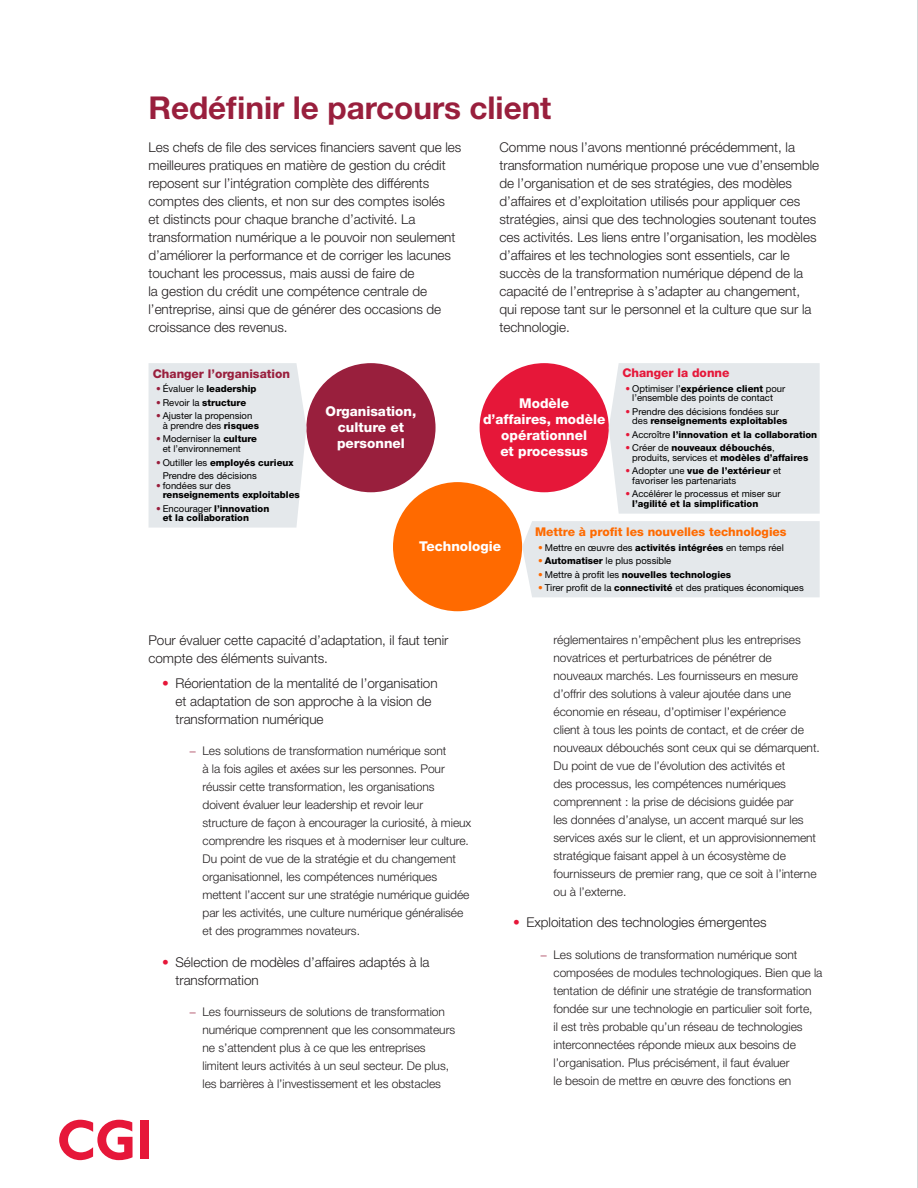
<style>
.page{position:relative;width:918px;height:1188px;background:#fff}
.page>*{position:absolute;margin:0;border:0;box-sizing:border-box;transform-origin:0 0}
.Section_Headers{font:700 31.5px "Helvetica Neue";letter-spacing:-.005em;color:#991f3d}
.Main_Copy{font:300 13.5px/18px "Helvetica Neue";letter-spacing:-.005em;color:#231f20}
.t1{font:800 13.5px/16.2px "Helvetica Neue";color:#fff;text-align:center}
.t2{font:300 12px/18px "Helvetica Neue";letter-spacing:-.005em;color:#231f20}
.t3{font:800 12px "Helvetica Neue";color:#ff6a00}
.t4{font:800 12px "Helvetica Neue";color:#991f3d}
.t5{font:800 12px "Helvetica Neue";color:#e61739}
.t6{font:9.45px/9.4px "Helvetica Neue";color:#000}
.t7{font:800 9.45px/9.4px "Helvetica Neue";color:#000}
.s1{font-weight:400;color:#991f3d}
.s2{font-weight:400}
.s3{color:#991f3d}
.s4{font-weight:800}
.s5{color:#e61739}
.s6{font-weight:400;color:#e61739}
.s7{color:#ff6a00}
.s8{font-weight:400;color:#ff6a00}
</style>
<div class="page">
<svg style="left:59px;top:1120px;width:74px;height:40px"></svg>
<div style="left:140px;top:1121px;width:8px;height:38px;background:#e61739"></div>
<div style="left:480px;top:363px;width:129px;height:129px;background:#e61739;border-radius:50%"></div>
<div style="left:393px;top:482px;width:129px;height:129px;background:#ff6a00;border-radius:50%"></div>
<div style="left:306px;top:363px;width:130px;height:129px;background:#991f3d;border-radius:50%"></div>
<div style="left:149px;top:363px;width:157px;height:165px;background:#e4e8eb"></div>
<div style="left:609px;top:363px;width:211px;height:151px;background:#e4e8eb"></div>
<div style="left:522px;top:521px;width:298px;height:76px;background:#e4e8eb"></div>
<hr style="left:917px;top:0;width:1px;height:1188px;background:#aaafb3">
<p class="Section_Headers" style="left:148px;top:88px;width:404px">Redéfinir le parcours client</p>
<p class="Main_Copy" style="left:148px;top:138px;width:314px">Les chefs de file des services financiers savent que les meilleures pratiques en matière de gestion du crédit reposent sur l’intégration complète des différents comptes des clients, et non sur des comptes isolés<br>et distincts pour chaque branche d’activité. La transformation numérique a le pouvoir non seulement d’améliorer la performance et de corriger les lacunes touchant les processus, mais aussi de faire de<br>la gestion du crédit une compétence centrale de l’entreprise, ainsi que de générer des occasions de croissance des revenus.</p>
<p class="Main_Copy" style="left:500px;top:138px;width:321px">Comme nous l’avons mentionné précédemment, la transformation numérique propose une vue d’ensemble de l’organisation et de ses stratégies, des modèles d’affaires et d’exploitation utilisés pour appliquer ces stratégies, ainsi que des technologies soutenant toutes ces activités. Les liens entre l’organisation, les modèles d’affaires et les technologies sont essentiels, car le succès de la transformation numérique dépend de la capacité de l’entreprise à s’adapter au changement, qui repose tant sur le personnel et la culture que sur la technologie.</p>
<p class="t4" style="left:153px;top:367px;width:139px">Changer l’organisation</p>
<p class="t7" style="left:156px;top:384px;width:102px"><span class="s1">•</span> <span class="s2">Évaluer le</span> leadership</p>
<p class="t7" style="left:156px;top:398px;width:92px"><span class="s1">•</span> <span class="s2">Revoir la</span> structure</p>
<p class="t6" style="left:163px;top:411px;width:98px;text-indent:-7px"><span class="s3">•</span> Ajuster la propension à prendre des <span class="s4">risques</span></p>
<p class="t6" style="left:163px;top:434px;width:96px;text-indent:-7px"><span class="s3">•</span> Moderniser la <span class="s4">culture </span>et l’environnement</p>
<p class="t6" style="left:163px;top:455px;width:132px;line-height:13.5px;text-indent:-7px"><span class="s3">•</span> Outiller les <span class="s4">employés curieux<br></span>Prendre des décisions</p>
<p class="t7" style="left:163px;top:480px;width:139px;text-indent:-7px"><span class="s1">•</span> <span class="s2">fondées sur des </span>renseignements exploitables</p>
<p class="t7" style="left:163px;top:503px;width:108px;text-indent:-7px"><span class="s1">•</span> <span class="s2">Encourager</span> l’innovation et la collaboration</p>
<p class="t5" style="left:622px;top:366px;width:109px">Changer la donne</p>
<p class="t6" style="left:626px;top:384px;width:161px;text-align:center"><span class="s5">•</span> Optimiser l’<span class="s4">expérience client</span> pour l’ensemble des points de contact</p>
<p class="t6" style="left:632px;top:407px;width:157px;text-indent:-7px"><span class="s5">•</span> Prendre des décisions fondées sur des <span class="s4">renseignements exploitables</span></p>
<p class="t7" style="left:626px;top:430px;width:193px"><span class="s6">•</span> <span class="s2">Accroître</span> l’innovation et la collaboration</p>
<p class="t7" style="left:632px;top:443px;width:178px;text-indent:-7px"><span class="s6">•</span> <span class="s2">Créer de</span> nouveaux débouchés<span class="s2">, produits, services et</span> modèles d’affaires</p>
<p class="t6" style="left:632px;top:466px;width:150px;text-indent:-7px"><span class="s5">•</span> Adopter une <span class="s4">vue de l’extérieur</span> et favoriser les partenariats</p>
<p class="t6" style="left:632px;top:489px;width:150px;text-indent:-7px"><span class="s5">•</span> Accélérer le processus et miser sur <span class="s4">l’agilité et la simplification</span></p>
<p class="t3" style="left:535px;top:525px;width:253px">Mettre à profit les nouvelles technologies</p>
<p class="t6" style="left:538px;top:542px;width:247px"><span class="s7">•</span> Mettre en œuvre des <span class="s4">activités intégrées</span> en temps réel</p>
<p class="t6" style="left:538px;top:556px;width:135px"><span class="s7">•</span> <span class="s4">Automatiser</span> le plus possible</p>
<p class="t7" style="left:538px;top:570px;width:195px"><span class="s8">•</span> <span class="s2">Mettre à profit les</span> nouvelles technologies</p>
<p class="t6" style="left:538px;top:583px;width:267px"><span class="s7">•</span> Tirer profit de la <span class="s4">connectivité</span> et des pratiques économiques</p>
<p class="t1" style="left:483px;top:395px;width:124px">Modèle<br>d’affaires, modèle opérationnel<br>et processus</p>
<p class="t1" style="left:326px;top:403px;width:92px">Organisation, culture et personnel</p>
<p class="t1" style="left:419px;top:538px;width:83px">Technologie</p>
<p class="Main_Copy" style="left:148px;top:631px;width:301px">Pour évaluer cette capacité d’adaptation, il faut tenir compte des éléments suivants.</p>
<p class="Main_Copy" style="left:176px;top:674px;width:264px;text-indent:-14px"><span class="s5">•</span> Réorientation de la mentalité de l’organisation et adaptation de son approche à la vision de transformation numérique</p>
<p class="t2" style="left:202px;top:742px;width:270px;text-indent:-14px"><span class="s3">−</span> Les solutions de transformation numérique sont<br>à la fois agiles et axées sur les personnes. Pour réussir cette transformation, les organisations doivent évaluer leur leadership et revoir leur structure de façon à encourager la curiosité, à mieux comprendre les risques et à moderniser leur culture.<br>Du point de vue de la stratégie et du changement organisationnel, les compétences numériques mettent l’accent sur une stratégie numérique guidée par les activités, une culture numérique généralisée et des programmes novateurs.</p>
<p class="Main_Copy" style="left:176px;top:953px;width:256px;text-indent:-14px"><span class="s5">•</span> Sélection de modèles d’affaires adaptés à la transformation</p>
<p class="t2" style="left:202px;top:1003px;width:254px;text-indent:-14px"><span class="s3">−</span> Les fournisseurs de solutions de transformation numérique comprennent que les consommateurs ne s’attendent plus à ce que les entreprises limitent leurs activités à un seul secteur. De plus, les barrières à l’investissement et les obstacles</p>
<p class="t2" style="left:554px;top:630px;width:268px">réglementaires n’empêchent plus les entreprises novatrices et perturbatrices de pénétrer de nouveaux marchés. Les fournisseurs en mesure d’offrir des solutions à valeur ajoutée dans une économie en réseau, d’optimiser l’expérience<br>client à tous les points de contact, et de créer de nouveaux débouchés sont ceux qui se démarquent.<br>Du point de vue de l’évolution des activités et<br>des processus, les compétences numériques comprennent : la prise de décisions guidée par<br>les données d’analyse, un accent marqué sur les services axés sur le client, et un approvisionnement stratégique faisant appel à un écosystème de fournisseurs de premier rang, que ce soit à l’interne ou à l’externe.</p>
<p class="Main_Copy" style="left:513px;top:913px;width:255px"><span class="s5">•</span> Exploitation des technologies émergentes</p>
<p class="t2" style="left:554px;top:945px;width:271px;text-indent:-14px"><span class="s3">−</span> Les solutions de transformation numérique sont composées de modules technologiques. Bien que la tentation de définir une stratégie de transformation fondée sur une technologie en particulier soit forte,<br>il est très probable qu’un réseau de technologies interconnectées réponde mieux aux besoins de l’organisation. Plus précisément, il faut évaluer<br>le besoin de mettre en œuvre des fonctions en</p>
</div>
